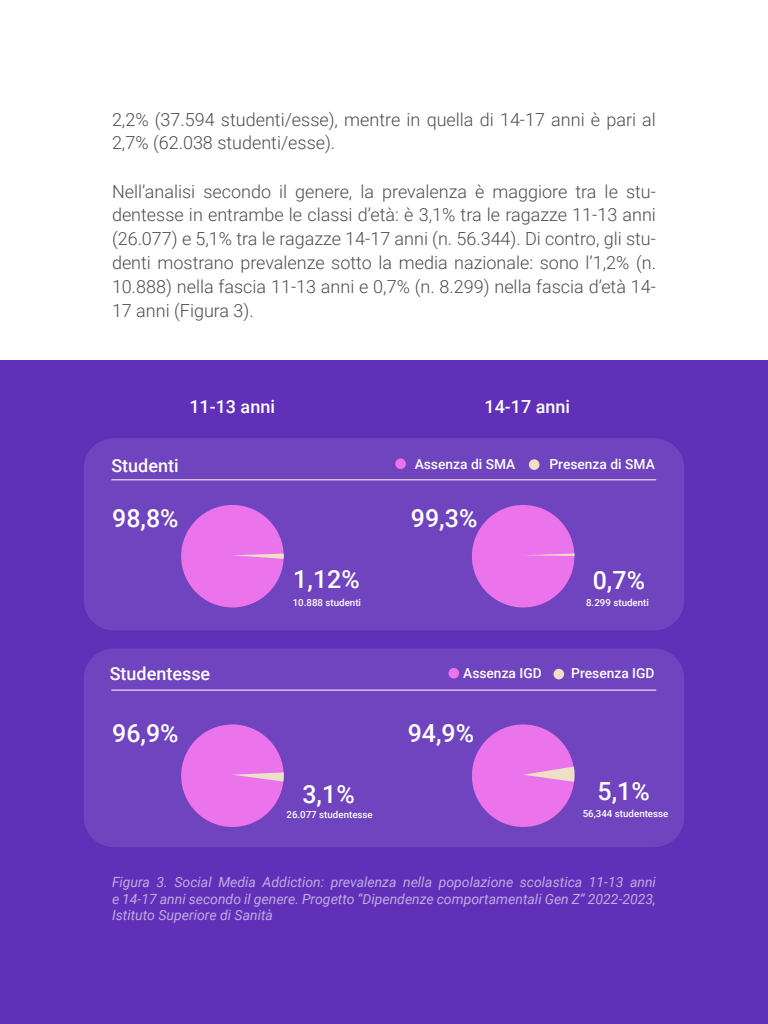
<style>
.page{position:relative;width:768px;height:1024px;background:#fff}
.page>*{position:absolute;margin:0;border:0;box-sizing:border-box;transform-origin:0 0}
.t1{font:500 25px "Roboto";color:#fff}
.t2{font:300 18px/24px "Roboto";color:#4d4d4d}
.t3{font:500 18px "Roboto";color:#fff}
.t4{font:italic 14px/16.8px "Roboto";color:#fff;text-align:justify}
.t5{font:500 13.8px "Roboto";color:#fff}
.t6{font:500 9.7px "Roboto";color:#fff}
</style>
<div class="page">
<div style="left:0;top:360px;width:768px;height:664px;background:#6130b8"></div>
<div style="left:84px;top:438px;width:600px;height:192px;background:#7044be;border-radius:30px"></div>
<div style="left:472px;top:505px;width:102px;height:102px;background:#eb73eb;border-radius:50%"></div>
<svg style="left:525px;top:553px;width:50px;height:3px"></svg>
<div style="left:181px;top:505px;width:103px;height:102px;background:#eb73eb;border-radius:50%"></div>
<svg style="left:233px;top:553px;width:51px;height:7px"></svg>
<div style="left:395px;top:458px;width:11px;height:11px;background:#eb73eb;border-radius:50%"></div>
<div style="left:529px;top:459px;width:11px;height:11px;background:#ede0c7;border-radius:50%"></div>
<hr style="left:111px;top:480px;width:545px;height:1px;background:#fff">
<div style="left:84px;top:648px;width:600px;height:199px;background:#7044be;border-radius:30px"></div>
<div style="left:472px;top:724px;width:102px;height:103px;background:#eb73eb;border-radius:50%"></div>
<svg style="left:523px;top:764px;width:52px;height:20px"></svg>
<div style="left:181px;top:724px;width:103px;height:103px;background:#eb73eb;border-radius:50%"></div>
<svg style="left:233px;top:772px;width:51px;height:12px"></svg>
<div style="left:448px;top:668px;width:11px;height:11px;background:#eb73eb;border-radius:50%"></div>
<div style="left:554px;top:669px;width:10px;height:10px;background:#ede0c7;border-radius:50%"></div>
<hr style="left:111px;top:690px;width:545px;height:1px;background:#fff">
<p class="t2" style="left:112px;top:106px;width:546px">2,2% (37.594 studenti/esse), mentre in quella di 14-17 anni è pari al<br>2,7% (62.038 studenti/esse).</p>
<p class="t2" style="left:112px;top:178px;width:546px;text-align:justify">Nell’analisi secondo il genere, la prevalenza è maggiore tra le stu&shy;dentesse in entrambe le classi d’età: è 3,1% tra le ragazze 11-13 anni (26.077) e 5,1% tra le ragazze 14-17 anni (n. 56.344). Di contro, gli stu&shy;denti mostrano prevalenze sotto la media nazionale: sono l’1,2% (n.<br>10.888) nella fascia 11-13 anni e 0,7% (n. 8.299) nella fascia d’età 14- 17 anni (Figura 3).</p>
<p class="t3" style="left:189px;top:394px;width:87px">11-13 anni</p>
<p class="t3" style="left:484px;top:394px;width:87px">14-17 anni</p>
<p class="t3" style="left:111px;top:453px;width:69px">Studenti</p>
<p class="t5" style="left:415px;top:454px;width:102px">Assenza di SMA</p>
<p class="t5" style="left:549px;top:454px;width:107px">Presenza di SMA</p>
<h1 class="t1" style="left:112px;top:500px;width:68px">98,8%</h1>
<h1 class="t1" style="left:411px;top:500px;width:68px">99,3%</h1>
<h1 class="t1" style="left:293px;top:561px;width:68px">1,12%</h1>
<p class="t6" style="left:293px;top:596px;width:70px">10.888 studenti</p>
<h1 class="t1" style="left:593px;top:562px;width:54px">0,7%</h1>
<p class="t6" style="left:586px;top:596px;width:64px">8.299 studenti</p>
<p class="t3" style="left:110px;top:661px;width:102px">Studentesse</p>
<p class="t5" style="left:463px;top:664px;width:80px">Assenza IGD</p>
<p class="t5" style="left:571px;top:664px;width:85px">Presenza IGD</p>
<h1 class="t1" style="left:112px;top:716px;width:68px">96,9%</h1>
<h1 class="t1" style="left:408px;top:716px;width:68px">94,9%</h1>
<h1 class="t1" style="left:302px;top:776px;width:54px">3,1%</h1>
<h1 class="t1" style="left:598px;top:774px;width:54px">5,1%</h1>
<p class="t6" style="left:286px;top:808px;width:88px">26.077 studentesse</p>
<p class="t6" style="left:583px;top:807px;width:87px">56,344 studentesse</p>
<p class="t4" style="left:112px;top:873px;width:546px">Figura 3. Social Media Addiction: prevalenza nella popolazione scolastica 11-13 anni e 14-17 anni secondo il genere. Progetto “Dipendenze comportamentali Gen Z” 2022-2023, Istituto Superiore di Sanità</p>
</div>
